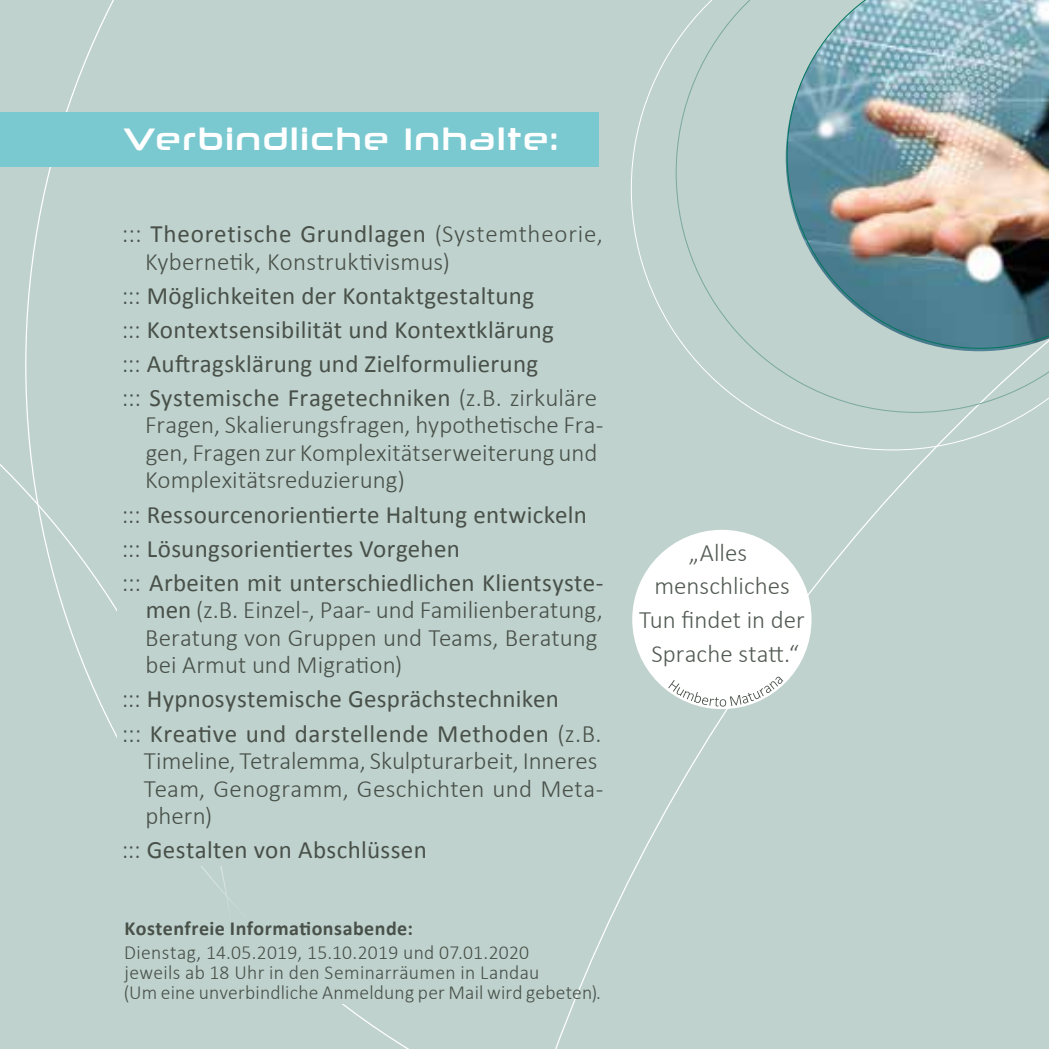
<style>
.page{position:relative;width:1049px;height:1049px;background:#fff}
.page>*{position:absolute;margin:0;border:0;box-sizing:border-box;transform-origin:0 0}
.t1{font:31.25px "Neuropolitical Rg";letter-spacing:.055em;color:#fff}
.t2{font:25px/34px "Calibri";letter-spacing:.015em;color:#485049}
.t3{font:300 25px/27.5px "Calibri";color:#485049}
.t4{font:300 25px/33.8px "Calibri";color:#525b53;text-align:center}
.t5{font:300 20px/20px "Calibri";letter-spacing:.015em;color:#485049}
.t6{font:700 20px "Calibri";letter-spacing:.025em;color:#485049}
.s1{font-weight:400}
.s2{font-weight:300}
</style>
<div class="page">
<div style="left:25px;top:0;width:1024px;height:1049px;background:#bfd2cd"></div>
<div style="left:0;top:232px;width:148px;height:817px;background:#bfd2cd"></div>
<div style="left:148px;top:792px;width:141px;height:257px;background:#bfd2cd"></div>
<img style="left:631px;top:0;width:418px;height:450px">
<div style="left:99px;top:919px;width:449px;height:84px;background:#bfd2cd"></div>
<div style="left:118px;top:220px;width:490px;height:646px;background:#bfd2cd"></div>
<div style="left:0;top:113px;width:598px;height:54px;background:#7ac9d0"></div>
<div style="left:632px;top:530px;width:179px;height:179px;background:#fff;border-radius:50%"></div>
<svg style="left:668px;top:677px;width:115px;height:29px"></svg>
<p class="t1" style="left:124px;top:120px;width:436px">Verbindliche Inhalte:</p>
<p class="t3" style="left:145px;top:219px;width:459px;text-indent:-24px">::: <span class="s1">Theoretische Grundlagen</span> (Systemtheorie,<br>Kybernetik, Konstruktivismus)</p>
<p class="t2" style="left:122px;top:278px;width:477px"><span class="s2">:::</span> Möglichkeiten der Kontaktgestaltung<br><span class="s2">:::</span> Kontextsensibilität und Kontextklärung<br><span class="s2">:::</span> Auftragsklärung und Zielformulierung<br><span class="s2">:::</span> Systemische Fragetechniken <span class="s2">(z.B. zirkuläre</span></p>
<p class="t3" style="left:145px;top:410px;width:460px">Fragen, Skalierungsfragen, hypothetische Fra&shy;gen, Fragen zur Komplexitätserweiterung und<br>Komplexitätsreduzierung)</p>
<p class="t2" style="left:122px;top:497px;width:483px"><span class="s2">:::</span> Ressourcenorientierte Haltung entwickeln <span class="s2">:::</span> Lösungsorientiertes Vorgehen<br><span class="s2">:::</span> Arbeiten mit unterschiedlichen Klientsyste-</p>
<p class="t3" style="left:145px;top:595px;width:459px"><span class="s1">men</span> (z.B. Einzel-, Paar- und Familienberatung,<br>Beratung von Gruppen und Teams, Beratung bei Armut und Migration)</p>
<p class="t2" style="left:122px;top:682px;width:481px"><span class="s2">:::</span> Hypnosystemische Gesprächstechniken<br><span class="s2">:::</span> Kreative und darstellende Methoden <span class="s2">(z.B.</span></p>
<p class="t3" style="left:144px;top:746px;width:461px">Timeline, Tetralemma, Skulpturarbeit, Inneres<br>Team, Genogramm, Geschichten und Meta&shy;phern)</p>
<p class="t2" style="left:122px;top:833px;width:306px"><span class="s2">:::</span> Gestalten von Abschlüssen</p>
<p class="t6" style="left:125px;top:916px;width:290px">Kostenfreie Informationsabende:</p>
<p class="t5" style="left:124px;top:941px;width:479px">Dienstag, 14.05.2019, 15.10.2019 und 07.01.2020<br>jeweils ab 18 Uhr in den Seminarräumen in Landau<br>(Um eine unverbindliche Anmeldung per Mail wird gebeten).</p>
<p class="t4" style="left:639px;top:534px;width:167px">„Alles menschliches<br>Tun findet in der<br>Sprache statt.“</p>
</div>
